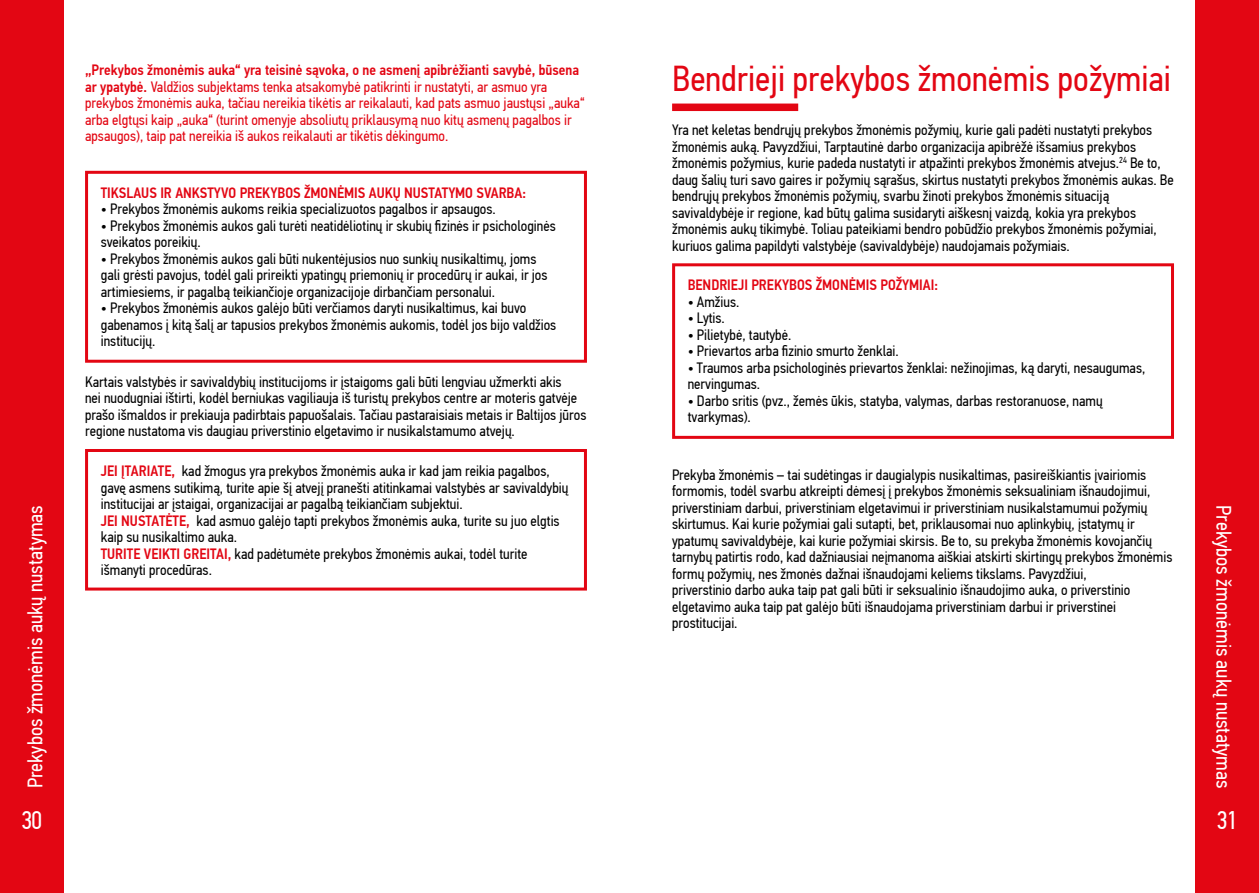
<style>
.page{position:relative;width:1259px;height:893px;background:#fff}
.page>*{position:absolute;margin:0;border:0;box-sizing:border-box;transform-origin:0 0}
.t1{font:36px "PF Din Text Cond Pro";color:#e30613}
.t2{font:25.5px "PF Din Text Cond Pro";color:#fff}
.t3{font:21px "PF Din Text Cond Pro";color:#fff}
.t4{font:15px/16.5px "PF Din Text Cond Pro";color:#000}
.t5{font:15px/16.5px "PF Din Text Cond Pro";color:#e30613}
.t6{font:500 15px "PF Din Text Cond Pro";color:#e30613}
.s1{font-weight:500}
.s2{font-weight:500;color:#e30613}
</style>
<div class="page">
<div style="left:0;top:0;width:64px;height:893px;background:#e30613"></div>
<div style="left:1195px;top:0;width:64px;height:893px;background:#e30613"></div>
<div style="left:85px;top:171px;width:502px;height:192px;border:3px solid #e30613"></div>
<div style="left:85px;top:449px;width:502px;height:142px;border:3px solid #e30613"></div>
<div style="left:672px;top:263px;width:502px;height:176px;border:3px solid #e30613"></div>
<div style="left:672px;top:104px;width:126px;height:7px;background:#e30613"></div>
<p class="t5" style="left:85px;top:62px;width:501px"><span class="s1">„Prekybos žmonėmis auka“ yra teisinė sąvoka, o ne asmenį apibrėžianti savybė, būsena ar ypatybė.</span> Valdžios subjektams tenka atsakomybė patikrinti ir nustatyti, ar asmuo yra prekybos žmonėmis auka, tačiau nereikia tikėtis ar reikalauti, kad pats asmuo jaustųsi „auka“ arba elgtųsi kaip „auka“ (turint omenyje absoliutų priklausymą nuo kitų asmenų pagalbos ir apsaugos), taip pat nereikia iš aukos reikalauti ar tikėtis dėkingumo.</p>
<p class="t6" style="left:101px;top:184px;width:427px">TIKSLAUS IR ANKSTYVO PREKYBOS ŽMONĖMIS AUKŲ NUSTATYMO SVARBA:</p>
<p class="t4" style="left:101px;top:201px;width:396px">• Prekybos žmonėmis aukoms reikia specializuotos pagalbos ir apsaugos.</p>
<p class="t4" style="left:101px;top:217px;width:456px">• Prekybos žmonėmis aukos gali turėti neatidėliotinų ir skubių fizinės ir psichologinės sveikatos poreikių.</p>
<p class="t4" style="left:101px;top:250px;width:448px">• Prekybos žmonėmis aukos gali būti nukentėjusios nuo sunkių nusikaltimų, joms gali grėsti pavojus, todėl gali prireikti ypatingų priemonių ir procedūrų ir aukai, ir jos artimiesiems, ir pagalbą teikiančioje organizacijoje dirbančiam personalui.</p>
<p class="t4" style="left:101px;top:300px;width:457px">• Prekybos žmonėmis aukos galėjo būti verčiamos daryti nusikaltimus, kai buvo gabenamos į kitą šalį ar tapusios prekybos žmonėmis aukomis, todėl jos bijo valdžios institucijų.</p>
<p class="t4" style="left:85px;top:373px;width:503px">Kartais valstybės ir savivaldybių institucijoms ir įstaigoms gali būti lengviau užmerkti akis<br>nei nuodugniai ištirti, kodėl berniukas vagiliauja iš turistų prekybos centre ar moteris gatvėje prašo išmaldos ir prekiauja padirbtais papuošalais. Tačiau pastaraisiais metais ir Baltijos jūros regione nustatoma vis daugiau priverstinio elgetavimo ir nusikalstamumo atvejų.</p>
<h1 class="t1" style="left:672px;top:57px;width:500px">Bendrieji prekybos žmonėmis požymiai</h1>
<p class="t4" style="left:672px;top:122px;width:503px">Yra net keletas bendrųjų prekybos žmonėmis požymių, kurie gali padėti nustatyti prekybos žmonėmis auką. Pavyzdžiui, Tarptautinė darbo organizacija apibrėžė išsamius prekybos žmonėmis požymius, kurie padeda nustatyti ir atpažinti prekybos žmonėmis atvejus.<sup>24</sup> Be to, daug šalių turi savo gaires ir požymių sąrašus, skirtus nustatyti prekybos žmonėmis aukas. Be bendrųjų prekybos žmonėmis požymių, svarbu žinoti prekybos žmonėmis situaciją savivaldybėje ir regione, kad būtų galima susidaryti aiškesnį vaizdą, kokia yra prekybos žmonėmis aukų tikimybė. Toliau pateikiami bendro pobūdžio prekybos žmonėmis požymiai, kuriuos galima papildyti valstybėje (savivaldybėje) naudojamais požymiais.</p>
<p class="t6" style="left:687px;top:276px;width:252px">BENDRIEJI PREKYBOS ŽMONĖMIS POŽYMIAI:</p>
<p class="t4" style="left:687px;top:293px;width:53px">• Amžius.</p>
<p class="t4" style="left:687px;top:310px;width:39px">• Lytis.</p>
<p class="t4" style="left:687px;top:326px;width:105px">• Pilietybė, tautybė.</p>
<p class="t4" style="left:687px;top:343px;width:212px">• Prievartos arba fizinio smurto ženklai.</p>
<p class="t4" style="left:687px;top:359px;width:459px">• Traumos arba psichologinės prievartos ženklai: nežinojimas, ką daryti, nesaugumas, nervingumas.</p>
<p class="t4" style="left:687px;top:392px;width:416px">• Darbo sritis (pvz., žemės ūkis, statyba, valymas, darbas restoranuose, namų tvarkymas).</p>
<p class="t4" style="left:101px;top:463px;width:469px"><span class="s2">JEI ĮTARIATE,</span> kad žmogus yra prekybos žmonėmis auka ir kad jam reikia pagalbos, gavę asmens sutikimą, turite apie šį atvejį pranešti atitinkamai valstybės ar savivaldybių institucijai ar įstaigai, organizacijai ar pagalbą teikiančiam subjektui.<br><span class="s2">JEI NUSTATĖTE,</span> kad asmuo galėjo tapti prekybos žmonėmis auka, turite su juo elgtis kaip su nusikaltimo auka.<br><span class="s2">TURITE VEIKTI GREITAI,</span> kad padėtumėte prekybos žmonėmis aukai, todėl turite išmanyti procedūras.</p>
<p class="t4" style="left:672px;top:466px;width:502px">Prekyba žmonėmis – tai sudėtingas ir daugialypis nusikaltimas, pasireiškiantis įvairiomis formomis, todėl svarbu atkreipti dėmesį į prekybos žmonėmis seksualiniam išnaudojimui, priverstiniam darbui, priverstiniam elgetavimui ir priverstiniam nusikalstamumui požymių skirtumus. Kai kurie požymiai gali sutapti, bet, priklausomai nuo aplinkybių, įstatymų ir ypatumų savivaldybėje, kai kurie požymiai skirsis. Be to, su prekyba žmonėmis kovojančių tarnybų patirtis rodo, kad dažniausiai neįmanoma aiškiai atskirti skirtingų prekybos žmonėmis formų požymių, nes žmonės dažnai išnaudojami keliems tikslams. Pavyzdžiui,<br>priverstinio darbo auka taip pat gali būti ir seksualinio išnaudojimo auka, o priverstinio elgetavimo auka taip pat galėjo būti išnaudojama priverstiniam darbui ir priverstinei prostitucijai.</p>
<h3 class="t3" style="left:23px;top:788px;width:285px;rotate:-90deg">Prekybos žmonėmis aukų nustatymas</h3>
<h3 class="t3" style="left:1236px;top:505px;width:285px;rotate:90deg">Prekybos žmonėmis aukų nustatymas</h3>
<h2 class="t2" style="left:21px;top:805px;width:23px">30</h2>
<h2 class="t2" style="left:1216px;top:805px;width:23px">31</h2>
</div>
